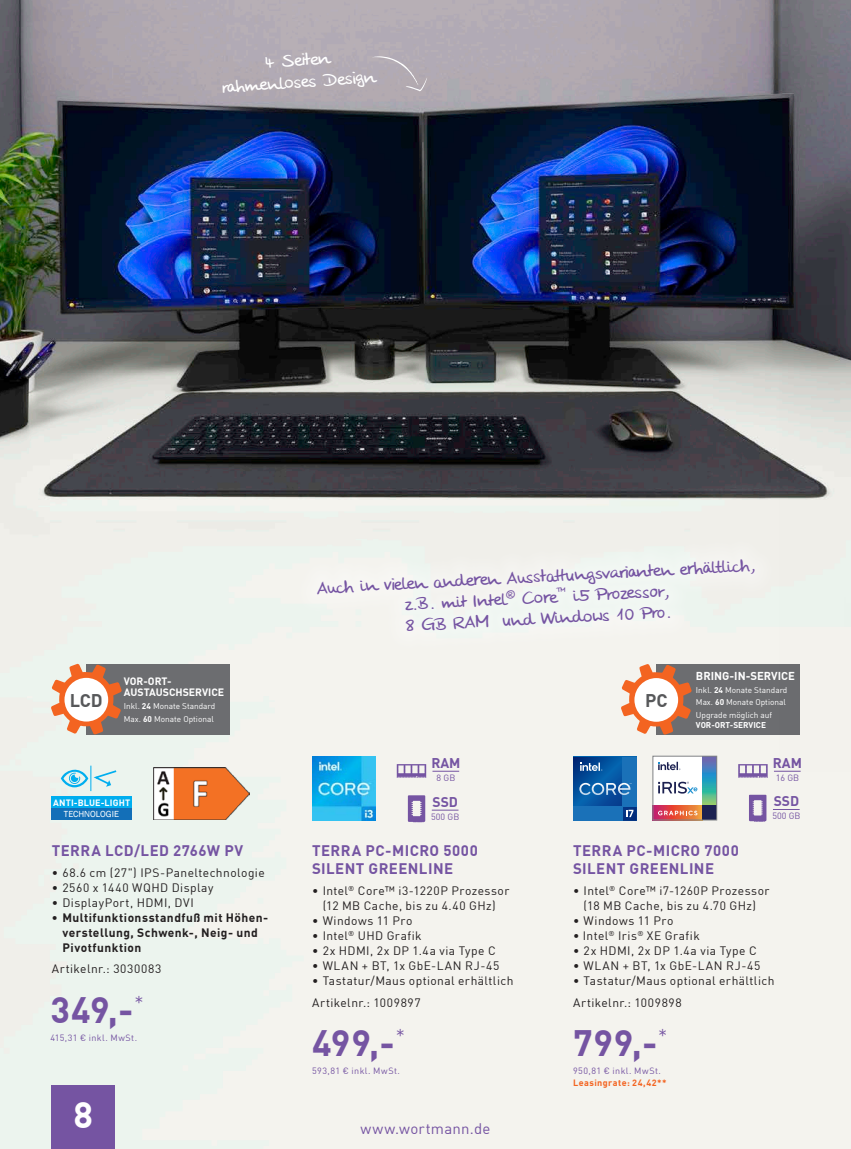
<style>
.page{position:relative;width:851px;height:1149px;background:#fff}
.page>*{position:absolute;margin:0;border:0;box-sizing:border-box;transform-origin:0 0}
.t1{font:700 36px "DIN Offc Pro";letter-spacing:.025em;color:#7554a2}
.t2{font:700 36px "DIN Offc Pro";color:#fff}
.t3{font:18px/21px "Stone Handwriting Pro";color:#7554a2;text-align:center}
.t4{font:18px "Stone Handwriting Pro";color:#fff}
.t5{font:700 18px "DIN Offc Pro";color:#57585a}
.t6{font:700 15px "DIN Offc Pro";letter-spacing:.03em;color:#7554a2}
.t7{font:15px "DIN Offc Pro";letter-spacing:.015em;color:#7554a2}
.t8{font:700 13.8px "DIN Offc Pro";color:#7554a2}
.t9{font:12px "DIN Offc Pro";letter-spacing:.035em;color:#231f20}
.t10{font:700 12px "DIN Offc Pro";letter-spacing:.035em;color:#231f20}
.t11{font:12px "DIN Offc Pro";letter-spacing:.06em;color:#231f20}
.t12{font:12px "DIN Offc Pro";letter-spacing:.055em;color:#231f20}
.t13{font:700 11.25px "DIN Offc Pro";color:#fff}
.t14{font:700 10.5px "DIN Offc Pro";color:#fff}
.t15{font:9px "DIN Offc Pro";letter-spacing:.045em;color:#7554a2}
.t16{font:700 9px "DIN Offc Pro";letter-spacing:.05em;color:#f36421}
.t17{font:700 9px "DIN Offc Pro";letter-spacing:.01em;color:#fff}
.t18{font:9px "Franklin Gothic";color:#fff}
.t19{font:8.25px "DIN Offc Pro";color:#fff}
.t20{font:700 8.25px "DIN Offc Pro";color:#fff}
.s1{font-weight:700}
</style>
<div class="page">
<img style="left:0;top:0;width:850px;height:1148px">
<div style="left:51px;top:1084px;width:64px;height:64px;background:#7554a2"></div>
<img style="left:312px;top:756px;width:64px;height:64px">
<svg style="left:396px;top:763px;width:30px;height:14px"></svg>
<svg style="left:432px;top:770px;width:27px;height:1px"></svg>
<svg style="left:407px;top:795px;width:18px;height:27px"></svg>
<svg style="left:431px;top:809px;width:27px;height:1px"></svg>
<svg style="left:372px;top:56px;width:55px;height:35px;background:#b5aeb5"></svg>
<div style="left:87px;top:663px;width:143px;height:71px;background:#6c6d70"></div>
<svg style="left:51px;top:663px;width:71px;height:71px"></svg>
<div style="left:64px;top:677px;width:44px;height:44px;background:#fff;border-radius:50%"></div>
<img style="left:154px;top:767px;width:96px;height:52px">
<div style="left:51px;top:796px;width:81px;height:12px;background:#00aeef"></div>
<div style="left:51px;top:808px;width:81px;height:11px;background:#136fb8"></div>
<svg style="left:61px;top:765px;width:57px;height:25px"></svg>
<div style="left:294px;top:536px;width:485px;height:122px;background:#f2f4ee"></div>
<svg style="left:573px;top:756px;width:63px;height:64px;background:#1e67ac"></svg>
<svg style="left:738px;top:763px;width:29px;height:14px"></svg>
<svg style="left:748px;top:794px;width:18px;height:27px"></svg>
<svg style="left:772px;top:809px;width:27px;height:1px"></svg>
<div style="left:656px;top:664px;width:143px;height:70px;background:#6c6d70"></div>
<svg style="left:620px;top:663px;width:71px;height:71px"></svg>
<div style="left:634px;top:678px;width:44px;height:43px;background:#fff;border-radius:50%"></div>
<img style="left:779px;top:305px;width:71px;height:466px">
<div style="left:652px;top:756px;width:64px;height:63px;background:#fff"></div>
<svg style="left:702px;top:757px;width:12px;height:48px"></svg>
<svg style="left:654px;top:805px;width:48px;height:13px"></svg>
<div style="left:702px;top:805px;width:14px;height:14px;background:#1c2151"></div>
<svg style="left:658px;top:810px;width:39px;height:5px"></svg>
<svg style="left:658px;top:781px;width:39px;height:12px"></svg>
<svg style="left:658px;top:761px;width:22px;height:9px"></svg>
<div style="left:652px;top:755px;width:64px;height:65px;border:1px solid #808285"></div>
<p class="t4" style="left:264px;top:53px;width:67px;rotate:-4deg">4 Seiten</p>
<p class="t4" style="left:221px;top:77px;width:155px;rotate:-4deg">rahmenloses Design</p>
<p class="t5" style="left:70px;top:685px;width:34px">LCD</p>
<p class="t14" style="left:124px;top:672px;width:49px">VOR-ORT-</p>
<p class="t14" style="left:124px;top:683px;width:102px">AUSTAUSCHSERVICE</p>
<p class="t19" style="left:124px;top:699px;width:93px">Inkl. <span class="s1">24</span> Monate Standard</p>
<p class="t19" style="left:124px;top:712px;width:91px">Max. <span class="s1">60</span> Monate Optional</p>
<p class="t17" style="left:53px;top:794px;width:78px">ANTI-BLUE-LIGHT</p>
<p class="t18" style="left:64px;top:808px;width:56px">TECHNOLOGIE</p>
<p class="t6" style="left:52px;top:837px;width:193px">TERRA LCD/LED 2766W PV</p>
<p class="t9" style="left:52px;top:862px;width:214px">• 68.6 cm (27") IPS-Paneltechnologie</p>
<p class="t9" style="left:52px;top:877px;width:163px">• 2560 x 1440 WQHD Display</p>
<p class="t9" style="left:52px;top:892px;width:144px">• DisplayPort, HDMI, DVI</p>
<p class="t10" style="left:52px;top:907px;width:218px">• Multifunktionsstandfuß mit Höhen-</p>
<p class="t10" style="left:62px;top:922px;width:197px">verstellung, Schwenk-, Neig- und</p>
<p class="t10" style="left:62px;top:937px;width:81px">Pivotfunktion</p>
<p class="t12" style="left:52px;top:958px;width:111px">Artikelnr.: 3030083</p>
<p class="t1" style="left:50px;top:979px;width:95px">349,-<sup>*</sup></p>
<p class="t15" style="left:50px;top:1030px;width:88px">415,31 € inkl. MwSt.</p>
<p class="t2" style="left:73px;top:1084px;width:21px">8</p>
<p class="t3" style="left:316px;top:578px;width:440px;rotate:-3deg">Auch in vielen anderen Ausst att ungsvarianten erhältlich , z.B. mit Intel<sup>®</sup> Core<sup>™</sup> i5 Prozessor,</p>
<p class="t3" style="left:404px;top:616px;width:267px;rotate:-3deg">8 GB RAM und Windows 10 Pro.</p>
<p class="t8" style="left:431px;top:751px;width:31px">RAM</p>
<p class="t15" style="left:436px;top:770px;width:20px">8 GB</p>
<p class="t8" style="left:432px;top:790px;width:27px">SSD</p>
<p class="t15" style="left:431px;top:809px;width:30px">500 GB</p>
<p class="t6" style="left:312px;top:837px;width:167px">TERRA PC-MICRO 5000</p>
<p class="t6" style="left:312px;top:855px;width:142px">SILENT GREENLINE</p>
<p class="t9" style="left:312px;top:880px;width:199px">• Intel<sup>®</sup> Core™ i3-1220P Prozessor</p>
<p class="t9" style="left:322px;top:895px;width:174px">(12 MB Cache, bis zu 4.40 GHz)</p>
<p class="t9" style="left:312px;top:910px;width:102px">• Windows 11 Pro</p>
<p class="t9" style="left:312px;top:925px;width:111px">• Intel<sup>®</sup> UHD Grafik</p>
<p class="t9" style="left:312px;top:940px;width:185px">• 2x HDMI, 2x DP 1.4a via Type C</p>
<p class="t11" style="left:312px;top:955px;width:189px">• WLAN + BT, 1x GbE-LAN RJ-45</p>
<p class="t9" style="left:312px;top:970px;width:203px">• Tastatur/Maus optional erhältlich</p>
<p class="t9" style="left:312px;top:993px;width:110px">Artikelnr.: 1009897</p>
<p class="t1" style="left:312px;top:1012px;width:95px">499,-<sup>*</sup></p>
<p class="t15" style="left:312px;top:1063px;width:89px">593,81 € inkl. MwSt.</p>
<p class="t7" style="left:360px;top:1116px;width:131px">www.wortmann.de</p>
<p class="t5" style="left:645px;top:685px;width:24px">PC</p>
<p class="t13" style="left:695px;top:666px;width:101px">BRING-IN-SERVICE</p>
<p class="t19" style="left:695px;top:682px;width:93px">Inkl. <span class="s1">24</span> Monate Standard</p>
<p class="t19" style="left:695px;top:695px;width:91px">Max. <span class="s1">60</span> Monate Optional</p>
<p class="t19" style="left:695px;top:708px;width:78px">Upgrade möglich auf</p>
<p class="t20" style="left:695px;top:718px;width:72px">VOR-ORT-SERVICE</p>
<p class="t8" style="left:772px;top:751px;width:31px">RAM</p>
<p class="t15" style="left:775px;top:770px;width:25px">16 GB</p>
<p class="t8" style="left:773px;top:789px;width:27px">SSD</p>
<p class="t15" style="left:772px;top:808px;width:30px">500 GB</p>
<p class="t6" style="left:573px;top:837px;width:167px">TERRA PC-MICRO 7000</p>
<p class="t6" style="left:573px;top:855px;width:142px">SILENT GREENLINE</p>
<p class="t9" style="left:573px;top:880px;width:198px">• Intel<sup>®</sup> Core™ i7-1260P Prozessor</p>
<p class="t9" style="left:583px;top:895px;width:174px">(18 MB Cache, bis zu 4.70 GHz)</p>
<p class="t9" style="left:573px;top:910px;width:102px">• Windows 11 Pro</p>
<p class="t9" style="left:573px;top:925px;width:128px">• Intel<sup>®</sup> Iris<sup>®</sup> XE Grafik</p>
<p class="t9" style="left:573px;top:940px;width:185px">• 2x HDMI, 2x DP 1.4a via Type C</p>
<p class="t11" style="left:573px;top:955px;width:189px">• WLAN + BT, 1x GbE-LAN RJ-45</p>
<p class="t9" style="left:573px;top:970px;width:203px">• Tastatur/Maus optional erhältlich</p>
<p class="t9" style="left:573px;top:993px;width:110px">Artikelnr.: 1009898</p>
<p class="t1" style="left:573px;top:1012px;width:96px">799,-<sup>*</sup></p>
<p class="t15" style="left:573px;top:1063px;width:89px">950,81 € inkl. MwSt.</p>
<p class="t16" style="left:573px;top:1074px;width:95px">Leasingrate: 24,42**</p>
</div>
